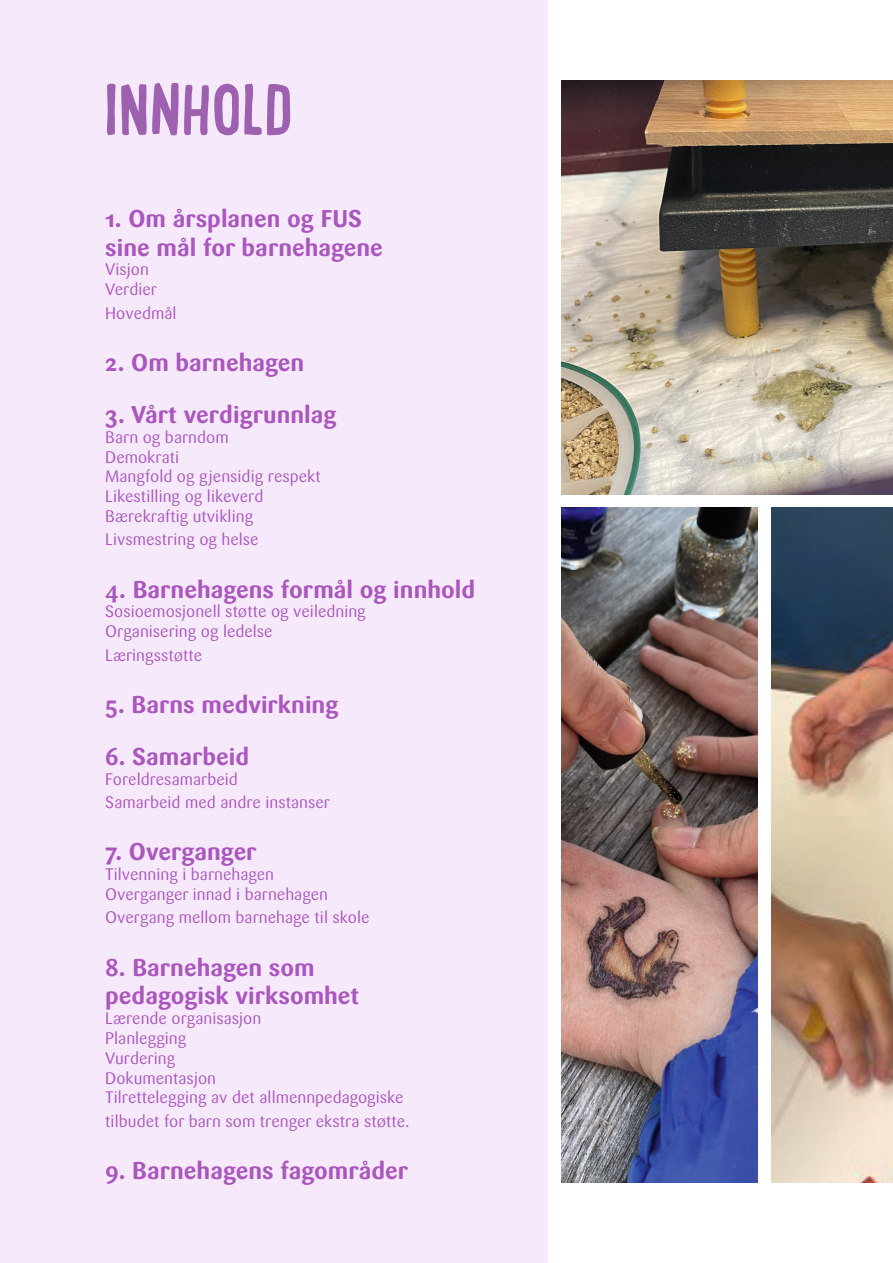
<style>
.page{position:relative;width:893px;height:1263px;background:#fff}
.page>*{position:absolute;margin:0;border:0;box-sizing:border-box;transform-origin:0 0}
.t1{font:700 78px "Lunch Box";color:#9e61b0}
.t2{font:700 24px/28.8px "Sari OT";color:#ab56be}
.t3{font:16.5px/19.8px "Sari OT";color:#ab56be}
</style>
<div class="page">
<img style="left:772px;top:508px;width:121px;height:674px">
<div style="left:0;top:0;width:547px;height:1263px;background:#f5e9fb"></div>
<img style="left:561px;top:81px;width:332px;height:414px">
<img style="left:561px;top:508px;width:197px;height:674px">
<h1 class="t1" style="left:105px;top:57px;width:189px">INNHOLD</h1>
<h2 class="t2" style="left:105px;top:204px;width:279px">1. Om årsplanen og FUS sine mål for barnehagene</h2>
<p class="t3" style="left:105px;top:260px;width:53px">Visjon<br>Verdier</p>
<p class="t3" style="left:105px;top:303px;width:73px">Hovedmål</p>
<h2 class="t2" style="left:105px;top:348px;width:200px">2. Om barnehagen</h2>
<h2 class="t2" style="left:105px;top:400px;width:233px">3. Vårt verdigrunnlag</h2>
<p class="t3" style="left:105px;top:427px;width:217px">Barn og barndom<br>Demokrati<br>Mangfold og gjensidig respekt<br>Likestilling og likeverd<br>Bærekraftig utvikling</p>
<p class="t3" style="left:105px;top:530px;width:155px">Livsmestring og helse</p>
<h2 class="t2" style="left:105px;top:575px;width:371px">4. Barnehagens formål og innhold</h2>
<p class="t3" style="left:105px;top:602px;width:262px">Sosioemosjonell støtte og veiledning<br>Organisering og ledelse</p>
<p class="t3" style="left:105px;top:645px;width:99px">Læringsstøtte</p>
<h2 class="t2" style="left:105px;top:690px;width:235px">5. Barns medvirkning</h2>
<h2 class="t2" style="left:105px;top:742px;width:145px">6. Samarbeid</h2>
<p class="t3" style="left:105px;top:767px;width:226px;line-height:23.4px">Foreldresamarbeid<br>Samarbeid med andre instanser</p>
<h2 class="t2" style="left:105px;top:837px;width:153px">7. Overganger</h2>
<p class="t3" style="left:105px;top:864px;width:224px">Tilvenning i barnehagen<br>Overganger innad i barnehagen</p>
<p class="t3" style="left:105px;top:908px;width:266px">Overgang mellom barnehage til skole</p>
<h2 class="t2" style="left:105px;top:953px;width:256px">8. Barnehagen som pedagogisk virksomhet</h2>
<p class="t3" style="left:105px;top:1008px;width:300px">Lærende organisasjon<br>Planlegging<br>Vurdering<br>Dokumentasjon<br>Tilrettelegging av det allmennpedagogiske</p>
<p class="t3" style="left:105px;top:1111px;width:306px">tilbudet for barn som trenger ekstra støtte.</p>
<h2 class="t2" style="left:105px;top:1156px;width:304px">9. Barnehagens fagområder</h2>
</div>
